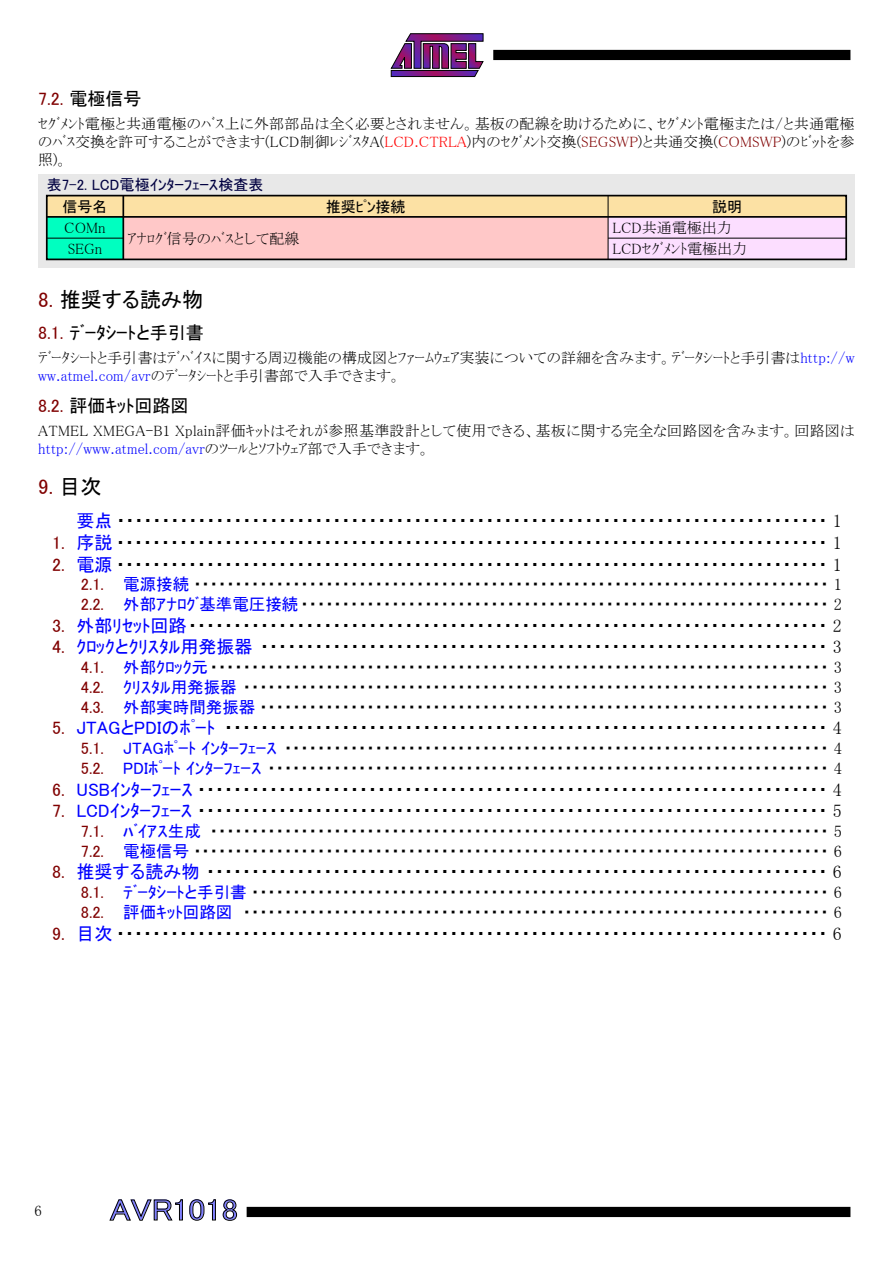
<style>
.page{position:relative;width:893px;height:1263px;background:#fff}
.page>*{position:absolute;margin:0;border:0;box-sizing:border-box;transform-origin:0 0}
.t1{font:30px "MS P Gothic";color:#8080ff;scale:1.1 1}
.t2{font:21px "MS P Gothic";color:#000}
.t3{font:21px "MS P Gothic";color:#800000}
.t4{font:18px "MS P Gothic";color:#000}
.t5{font:18px "MS P Gothic";color:#800000}
.t6{font:16.5px/19.8px "MS P Gothic";color:#000}
.t7{font:15px/18px "MS P Mincho";color:#000}
.t8{font:15px "MS P Gothic";color:#000040}
.t9{font:15px "MS P Gothic";color:#000}
.s1{color:#000}
.s2{color:#f00}
.s3{color:#800000}
.s4{color:#00f}
.s5{font-family:"MS P Mincho"}
</style>
<div class="page">
<svg style="left:390px;top:33px;width:94px;height:44px"></svg>
<div style="left:493px;top:50px;width:357px;height:10px;background:#000"></div>
<div style="left:247px;top:1207px;width:603px;height:10px;background:#000"></div>
<svg style="left:109px;top:1199px;width:74px;height:22px"></svg>
<svg style="left:189px;top:1199px;width:27px;height:22px"></svg>
<svg style="left:223px;top:1199px;width:14px;height:22px"></svg>
<div style="left:38px;top:174px;width:817px;height:94px;background:#e8e8e8"></div>
<div style="left:608px;top:217px;width:238px;height:42px;background:#fcdeff"></div>
<div style="left:123px;top:217px;width:485px;height:42px;background:#ffc8c8"></div>
<div style="left:47px;top:217px;width:76px;height:42px;background:#00ffc0"></div>
<div style="left:47px;top:196px;width:799px;height:21px;background:#fce1a4"></div>
<div style="left:46px;top:195px;width:801px;height:65px;border:2px solid #000"></div>
<hr style="left:122px;top:196px;width:2px;height:63px;background:#000">
<hr style="left:608px;top:196px;width:1px;height:63px;background:#000">
<hr style="left:47px;top:216px;width:799px;height:2px;background:#000">
<hr style="left:608px;top:238px;width:238px;height:1px;background:#000">
<hr style="left:47px;top:238px;width:76px;height:1px;background:#000">
<p class="t5" style="left:38px;top:89px;width:105px">7.2. <span class="s1">電極信号</span></p>
<p class="t7" style="left:38px;top:114px;width:818px;text-align:justify">ｾｸﾞﾒﾝﾄ電極と共通電極のﾊﾞｽ上に外部部品は全く必要とされません。基板の配線を助けるために、ｾｸﾞﾒﾝﾄ電極または/と共通電極のﾊﾞｽ交換を許可することができます(LCD制御ﾚｼﾞｽﾀA(<span class="s2">LCD.CTRLA</span>)内のｾｸﾞﾒﾝﾄ交換(<span class="s3">SEGSWP</span>)と共通交換(<span class="s3">COMSWP</span>)のﾋﾞｯﾄを参照)。</p>
<p class="t8" style="left:47px;top:177px;width:218px">表7-2. LCD電極ｲﾝﾀｰﾌｪｰｽ検査表</p>
<p class="t9" style="left:63px;top:199px;width:46px">信号名</p>
<p class="t9" style="left:326px;top:199px;width:81px">推奨ﾋﾟﾝ接続</p>
<p class="t9" style="left:712px;top:199px;width:31px">説明</p>
<p class="t7" style="left:64px;top:218px;width:43px">COMn</p>
<p class="t7" style="left:612px;top:218px;width:121px">LCD共通電極出力</p>
<p class="t7" style="left:128px;top:229px;width:173px">ｱﾅﾛｸﾞ信号のﾊﾞｽとして配線</p>
<p class="t7" style="left:68px;top:240px;width:36px">SEGn</p>
<p class="t7" style="left:612px;top:240px;width:136px">LCDｾｸﾞﾒﾝﾄ電極出力</p>
<p class="t2" style="left:38px;top:289px;width:166px"><span class="s3">8.</span> 推奨する読み物</p>
<p class="t4" style="left:38px;top:323px;width:167px"><span class="s3">8.1.</span> ﾃﾞｰﾀｼｰﾄと手引書</p>
<p class="t7" style="left:38px;top:348px;width:818px">ﾃﾞｰﾀｼｰﾄと手引書はﾃﾞﾊﾞｲｽに関する周辺機能の構成図とﾌｧｰﾑｳｪｱ実装についての詳細を含みます。ﾃﾞｰﾀｼｰﾄと手引書は<span class="s4">http://w ww.atmel.com/avr</span>のﾃﾞｰﾀｼｰﾄと手引書部で入手できます。</p>
<p class="t4" style="left:38px;top:397px;width:152px"><span class="s3">8.2.</span> 評価ｷｯﾄ回路図</p>
<p class="t7" style="left:38px;top:422px;width:818px">ATMEL XMEGA-B1 Xplain評価ｷｯﾄはそれが参照基準設計として使用できる、基板に関する完全な回路図を含みます。回路図は<span class="s4">http://www.atmel.com/avr</span>のﾂｰﾙとｿﾌﾄｳｪｱ部で入手できます。</p>
<p class="t3" style="left:38px;top:476px;width:65px">9. <span class="s1">目次</span></p>
<p class="t4" style="left:77px;top:512px;width:767px"><span class="s4">要点</span> ・・・・・・・・・・・・・・・・・・・・・・・・・・・・・・・・・・・・・・・・・・・・・・・・・・・・・・・・・・・・・・・・・・・・・・・・・・・・・・・ <span class="s5">1</span></p>
<p class="t4" style="left:52px;top:533px;width:791px"><span class="s3">1.</span> <span class="s4">序説</span> ・・・・・・・・・・・・・・・・・・・・・・・・・・・・・・・・・・・・・・・・・・・・・・・・・・・・・・・・・・・・・・・・・・・・・・・・・・・・・・・ <span class="s5">1</span></p>
<p class="t4" style="left:52px;top:555px;width:791px"><span class="s3">2.</span> <span class="s4">電源</span> ・・・・・・・・・・・・・・・・・・・・・・・・・・・・・・・・・・・・・・・・・・・・・・・・・・・・・・・・・・・・・・・・・・・・・・・・・・・・・・・ <span class="s5">1</span></p>
<p class="t6" style="left:81px;top:574px;width:763px"><span class="s3">2.1.</span> <span class="s4">電源接続</span> ・・・・・・・・・・・・・・・・・・・・・・・・・・・・・・・・・・・・・・・・・・・・・・・・・・・・・・・・・・・・・・・・・・・・・・・・・・・・・ <span class="s5">1<br></span><span class="s3">2.2.</span> <span class="s4">外部ｱﾅﾛｸﾞ基準電圧接続</span> ・・・・・・・・・・・・・・・・・・・・・・・・・・・・・・・・・・・・・・・・・・・・・・・・・・・・・・・・・・・・・・・・ <span class="s5">2</span></p>
<p class="t4" style="left:52px;top:616px;width:791px"><span class="s3">3.</span> <span class="s4">外部ﾘｾｯﾄ回路</span> ・・・・・・・・・・・・・・・・・・・・・・・・・・・・・・・・・・・・・・・・・・・・・・・・・・・・・・・・・・・・・・・・・・・・・・・ <span class="s5">2</span></p>
<p class="t4" style="left:52px;top:638px;width:791px"><span class="s3">4.</span> <span class="s4">ｸﾛｯｸとｸﾘｽﾀﾙ用発振器</span> ・・・・・・・・・・・・・・・・・・・・・・・・・・・・・・・・・・・・・・・・・・・・・・・・・・・・・・・・・・・・・・・ <span class="s5">3</span></p>
<p class="t6" style="left:81px;top:657px;width:763px;text-align:justify"><span class="s3">4.1.</span> <span class="s4">外部ｸﾛｯｸ元</span> ・・・・・・・・・・・・・・・・・・・・・・・・・・・・・・・・・・・・・・・・・・・・・・・・・・・・・・・・・・・・・・・・・・・・・・・・・・・ <span class="s5">3<br></span><span class="s3">4.2.</span> <span class="s4">ｸﾘｽﾀﾙ用発振器</span> ・・・・・・・・・・・・・・・・・・・・・・・・・・・・・・・・・・・・・・・・・・・・・・・・・・・・・・・・・・・・・・・・・・・・・・・ <span class="s5">3<br></span><span class="s3">4.3.</span> <span class="s4">外部実時間発振器</span> ・・・・・・・・・・・・・・・・・・・・・・・・・・・・・・・・・・・・・・・・・・・・・・・・・・・・・・・・・・・・・・・・・・・・・ <span class="s5">3</span></p>
<p class="t4" style="left:52px;top:719px;width:791px"><span class="s3">5.</span> <span class="s4">JTAGとPDIのﾎﾟｰﾄ</span> ・・・・・・・・・・・・・・・・・・・・・・・・・・・・・・・・・・・・・・・・・・・・・・・・・・・・・・・・・・・・・・・・・・・ <span class="s5">4</span></p>
<p class="t6" style="left:81px;top:738px;width:763px"><span class="s3">5.1.</span> <span class="s4">JTAGﾎﾟｰﾄ ｲﾝﾀｰﾌｪｰｽ</span> ・・・・・・・・・・・・・・・・・・・・・・・・・・・・・・・・・・・・・・・・・・・・・・・・・・・・・・・・・・・・・・・・・・ <span class="s5">4<br></span><span class="s3">5.2.</span> <span class="s4">PDIﾎﾟｰﾄ ｲﾝﾀｰﾌｪｰｽ</span> ・・・・・・・・・・・・・・・・・・・・・・・・・・・・・・・・・・・・・・・・・・・・・・・・・・・・・・・・・・・・・・・・・・・・ <span class="s5">4</span></p>
<p class="t4" style="left:52px;top:780px;width:791px"><span class="s3">6.</span> <span class="s4">USBｲﾝﾀｰﾌｪｰｽ</span> ・・・・・・・・・・・・・・・・・・・・・・・・・・・・・・・・・・・・・・・・・・・・・・・・・・・・・・・・・・・・・・・・・・・・・・ <span class="s5">4</span></p>
<p class="t4" style="left:52px;top:802px;width:791px"><span class="s3">7.</span> <span class="s4">LCDｲﾝﾀｰﾌｪｰｽ</span> ・・・・・・・・・・・・・・・・・・・・・・・・・・・・・・・・・・・・・・・・・・・・・・・・・・・・・・・・・・・・・・・・・・・・・・ <span class="s5">5</span></p>
<p class="t6" style="left:81px;top:821px;width:763px"><span class="s3">7.1.</span> <span class="s4">ﾊﾞｲｱｽ生成</span> ・・・・・・・・・・・・・・・・・・・・・・・・・・・・・・・・・・・・・・・・・・・・・・・・・・・・・・・・・・・・・・・・・・・・・・・・・・・ <span class="s5">5<br></span><span class="s3">7.2.</span> <span class="s4">電極信号</span> ・・・・・・・・・・・・・・・・・・・・・・・・・・・・・・・・・・・・・・・・・・・・・・・・・・・・・・・・・・・・・・・・・・・・・・・・・・・・・ <span class="s5">6</span></p>
<p class="t4" style="left:52px;top:863px;width:791px"><span class="s3">8.</span> <span class="s4">推奨する読み物</span> ・・・・・・・・・・・・・・・・・・・・・・・・・・・・・・・・・・・・・・・・・・・・・・・・・・・・・・・・・・・・・・・・・・・・・ <span class="s5">6</span></p>
<p class="t6" style="left:81px;top:882px;width:763px"><span class="s3">8.1.</span> <span class="s4">ﾃﾞｰﾀｼｰﾄと手引書</span> ・・・・・・・・・・・・・・・・・・・・・・・・・・・・・・・・・・・・・・・・・・・・・・・・・・・・・・・・・・・・・・・・・・・・・・ <span class="s5">6<br></span><span class="s3">8.2.</span> <span class="s4">評価ｷｯﾄ回路図</span> ・・・・・・・・・・・・・・・・・・・・・・・・・・・・・・・・・・・・・・・・・・・・・・・・・・・・・・・・・・・・・・・・・・・・・・・ <span class="s5">6</span></p>
<p class="t4" style="left:52px;top:924px;width:791px"><span class="s3">9.</span> <span class="s4">目次</span> ・・・・・・・・・・・・・・・・・・・・・・・・・・・・・・・・・・・・・・・・・・・・・・・・・・・・・・・・・・・・・・・・・・・・・・・・・・・・・・・ <span class="s5">6</span></p>
<p class="t7" style="left:35px;top:1202px;width:9px">6</p>
<h1 class="t1" style="left:110px;top:1195px;width:118px">AVR1018</h1>
</div>
